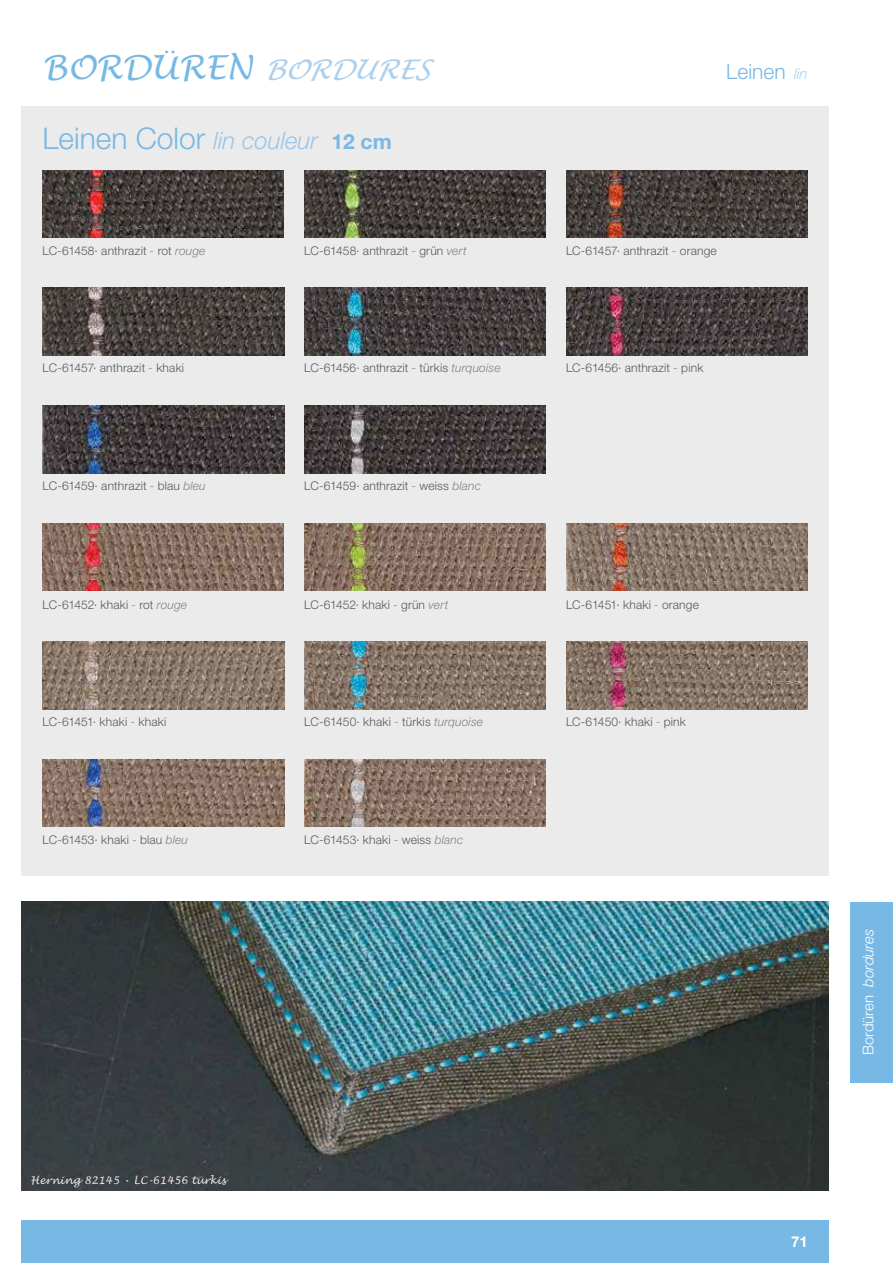
<style>
.page{position:relative;width:893px;height:1263px;background:#fff}
.page>*{position:absolute;margin:0;border:0;box-sizing:border-box;transform-origin:0 0}
.t1{font:italic 33px "Lucida Handwriting";color:#77b8e5}
.t2{font:300 30px "Helvetica Neue LT Std";color:#77b8e5}
.t3{font:300 21px "Helvetica Neue LT Std";color:#77b8e5}
.t4{font:300 15px "Helvetica Neue LT Std";color:#fff}
.t5{font:700 15px "Helvetica Neue LT Std";color:#fff}
.t6{font:300 12px "Helvetica Neue LT Std";letter-spacing:.01em;color:#58585a}
.t7{font:italic 10.5px "Lucida Handwriting";color:#ecebec}
.s1{font-size:27px;color:#acd0ee}
.s2{font-style:italic;font-size:24px;color:#99c6ea}
.s3{font-weight:700;font-size:21px}
.s4{font-style:italic;color:#818284}
.s5{font-style:italic;font-size:15px;color:#acd0ee}
.s6{font-style:italic}
</style>
<div class="page">
<div style="left:21px;top:1220px;width:808px;height:43px;background:#77b8e5"></div>
<div style="left:850px;top:902px;width:43px;height:180px;background:#77b8e5"></div>
<div style="left:21px;top:107px;width:808px;height:769px;background:#ecebec"></div>
<img style="left:43px;top:170px;width:241px;height:68px">
<img style="left:43px;top:523px;width:241px;height:68px">
<img style="left:21px;top:902px;width:808px;height:288px">
<img style="left:304px;top:170px;width:242px;height:68px">
<img style="left:304px;top:523px;width:242px;height:68px">
<img style="left:566px;top:288px;width:241px;height:67px">
<img style="left:566px;top:642px;width:241px;height:67px">
<img style="left:43px;top:288px;width:241px;height:67px">
<img style="left:43px;top:642px;width:241px;height:67px">
<img style="left:43px;top:406px;width:241px;height:67px">
<img style="left:43px;top:759px;width:241px;height:68px">
<img style="left:566px;top:170px;width:241px;height:68px">
<img style="left:566px;top:523px;width:241px;height:68px">
<img style="left:304px;top:288px;width:242px;height:67px">
<img style="left:304px;top:642px;width:242px;height:67px">
<img style="left:304px;top:406px;width:242px;height:67px">
<img style="left:304px;top:759px;width:242px;height:68px">
<h1 class="t1" style="left:43px;top:46px;width:397px">BORDÜREN <span class="s1">BORDURES</span></h1>
<h2 class="t2" style="left:43px;top:128px;width:351px">Leinen Color <span class="s2">lin couleur</span> <span class="s3">12 cm</span></h2>
<p class="t6" style="left:43px;top:246px;width:164px">LC-61458· anthrazit <span class="s4">-</span> rot <span class="s4">rouge</span></p>
<p class="t6" style="left:304px;top:246px;width:164px">LC-61458· anthrazit <span class="s4">-</span> grün <span class="s4">vert</span></p>
<p class="t6" style="left:42px;top:364px;width:143px">LC-61457· anthrazit <span class="s4">-</span> khaki</p>
<p class="t6" style="left:304px;top:364px;width:198px">LC-61456· anthrazit <span class="s4">-</span> türkis <span class="s4">turquoise</span></p>
<p class="t6" style="left:42px;top:482px;width:165px">LC-61459· anthrazit <span class="s4">-</span> blau <span class="s4">bleu</span></p>
<p class="t6" style="left:304px;top:482px;width:178px">LC-61459· anthrazit <span class="s4">-</span> weiss <span class="s4">blanc</span></p>
<p class="t6" style="left:42px;top:600px;width:146px">LC-61452· khaki <span class="s4">-</span> rot <span class="s4">rouge</span></p>
<p class="t6" style="left:304px;top:600px;width:146px">LC-61452· khaki <span class="s4">-</span> grün <span class="s4">vert</span></p>
<p class="t6" style="left:42px;top:718px;width:125px">LC-61451· khaki <span class="s4">-</span> khaki</p>
<p class="t6" style="left:304px;top:718px;width:180px">LC-61450· khaki <span class="s4">-</span> türkis <span class="s4">turquoise</span></p>
<p class="t6" style="left:42px;top:835px;width:147px">LC-61453· khaki <span class="s4">-</span> blau <span class="s4">bleu</span></p>
<p class="t6" style="left:304px;top:835px;width:161px">LC-61453· khaki <span class="s4">-</span> weiss <span class="s4">blanc</span></p>
<p class="t7" style="left:31px;top:1173px;width:197px">Herning 82145 • LC-61456 türkis</p>
<h3 class="t3" style="left:726px;top:64px;width:83px">Leinen <span class="s5">lin</span></h3>
<p class="t6" style="left:566px;top:246px;width:152px">LC-61457· anthrazit <span class="s4">-</span> orange</p>
<p class="t6" style="left:566px;top:364px;width:139px">LC-61456· anthrazit <span class="s4">-</span> pink</p>
<p class="t6" style="left:566px;top:600px;width:134px">LC-61451· khaki <span class="s4">-</span> orange</p>
<p class="t6" style="left:566px;top:718px;width:121px">LC-61450· khaki <span class="s4">-</span> pink</p>
<p class="t4" style="left:863px;top:1055px;width:128px;rotate:-90deg">Bordüren <span class="s6">bordures</span></p>
<p class="t5" style="left:791px;top:1233px;width:18px">71</p>
</div>
